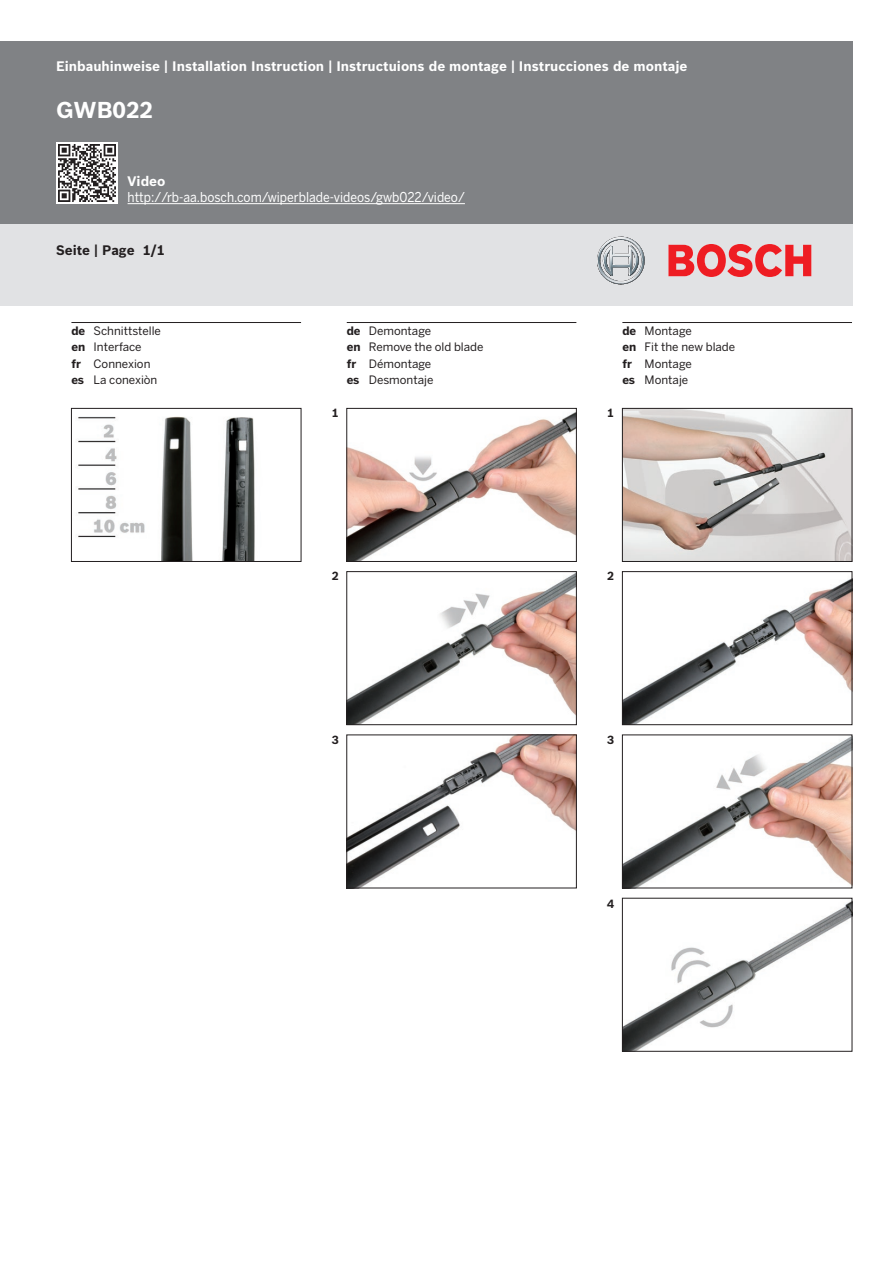
<style>
.page{position:relative;width:893px;height:1263px;background:#fff}
.page>*{position:absolute;margin:0;border:0;box-sizing:border-box;transform-origin:0 0}
.t1{font:700 22.5px "Bosch Sans";color:#fff}
.t2{font:700 13.5px "Bosch Sans";color:#fff}
.t3{font:13.5px "Benton Sans";color:#fff;scale:.9 1}
.t4{font:700 13.5px "Bosch Sans";color:#231f20}
.t5{font:11.55px/16.4px "Benton Sans";color:#231f20}
.t6{font:700 11.55px "Bosch Sans";color:#231f20}
.s1{font-weight:700}
</style>
<div class="page">
<div style="left:0;top:41px;width:852px;height:184px;background:#808285"></div>
<div style="left:0;top:225px;width:852px;height:81px;background:#e1e2e4"></div>
<svg style="left:597px;top:237px;width:48px;height:47px"></svg>
<svg style="left:668px;top:244px;width:143px;height:33px"></svg>
<hr style="left:71px;top:322px;width:230px;height:1px;background:#231f20">
<hr style="left:347px;top:322px;width:229px;height:1px;background:#231f20">
<hr style="left:622px;top:322px;width:230px;height:1px;background:#231f20">
<img style="left:349px;top:412px;width:225px;height:148px">
<div style="left:347px;top:408px;width:229px;height:154px;border:1px solid #231f20"></div>
<img style="left:349px;top:574px;width:225px;height:149px">
<div style="left:347px;top:571px;width:229px;height:154px;border:1px solid #231f20"></div>
<img style="left:349px;top:737px;width:225px;height:149px">
<img style="left:78px;top:416px;width:177px;height:144px">
<div style="left:71px;top:408px;width:230px;height:154px;border:1px solid #231f20"></div>
<img style="left:624px;top:410px;width:226px;height:150px">
<div style="left:622px;top:408px;width:230px;height:154px;border:1px solid #231f20"></div>
<img style="left:624px;top:579px;width:226px;height:144px">
<div style="left:622px;top:571px;width:230px;height:154px;border:1px solid #231f20"></div>
<img style="left:624px;top:737px;width:226px;height:149px">
<img style="left:624px;top:902px;width:226px;height:147px">
<hr style="left:128px;top:203px;width:337px;height:1px;background:#fff">
<svg style="left:56px;top:143px;width:61px;height:61px"></svg>
<img style="left:58px;top:145px;width:57px;height:57px">
<p class="t2" style="left:56px;top:56px;width:633px">Einbauhinweise | Installation Instruction | Instructuions de montage | Instrucciones de montaje</p>
<h1 class="t1" style="left:56px;top:93px;width:99px">GWB022</h1>
<p class="t2" style="left:128px;top:170px;width:39px">Video</p>
<p class="t3" style="left:128px;top:189px;width:376px">http://rb-aa.bosch.com/wiperblade-videos/gwb022/video/</p>
<p class="t4" style="left:56px;top:240px;width:110px">Seite | Page 1/1</p>
<p class="t5" style="left:71px;top:323px;width:91px"><span class="s1">de</span> Schnittstelle <span class="s1">en</span> Interface<br><span class="s1">fr</span> Connexion <span class="s1">es</span> La conexiòn</p>
<p class="t5" style="left:347px;top:323px;width:138px"><span class="s1">de</span> Demontage<br><span class="s1">en</span> Remove the old blade <span class="s1">fr</span> Démontage<br><span class="s1">es</span> Desmontaje</p>
<p class="t5" style="left:622px;top:323px;width:114px"><span class="s1">de</span> Montage<br><span class="s1">en</span> Fit the new blade <span class="s1">fr</span> Montage<br><span class="s1">es</span> Montaje</p>
<p class="t6" style="left:332px;top:404px;width:8px">1</p>
<p class="t6" style="left:607px;top:404px;width:8px">1</p>
<p class="t6" style="left:332px;top:567px;width:8px">2</p>
<p class="t6" style="left:607px;top:567px;width:8px">2</p>
<p class="t6" style="left:332px;top:731px;width:8px">3</p>
<p class="t6" style="left:607px;top:731px;width:8px">3</p>
<p class="t6" style="left:607px;top:895px;width:8px">4</p>
</div>
